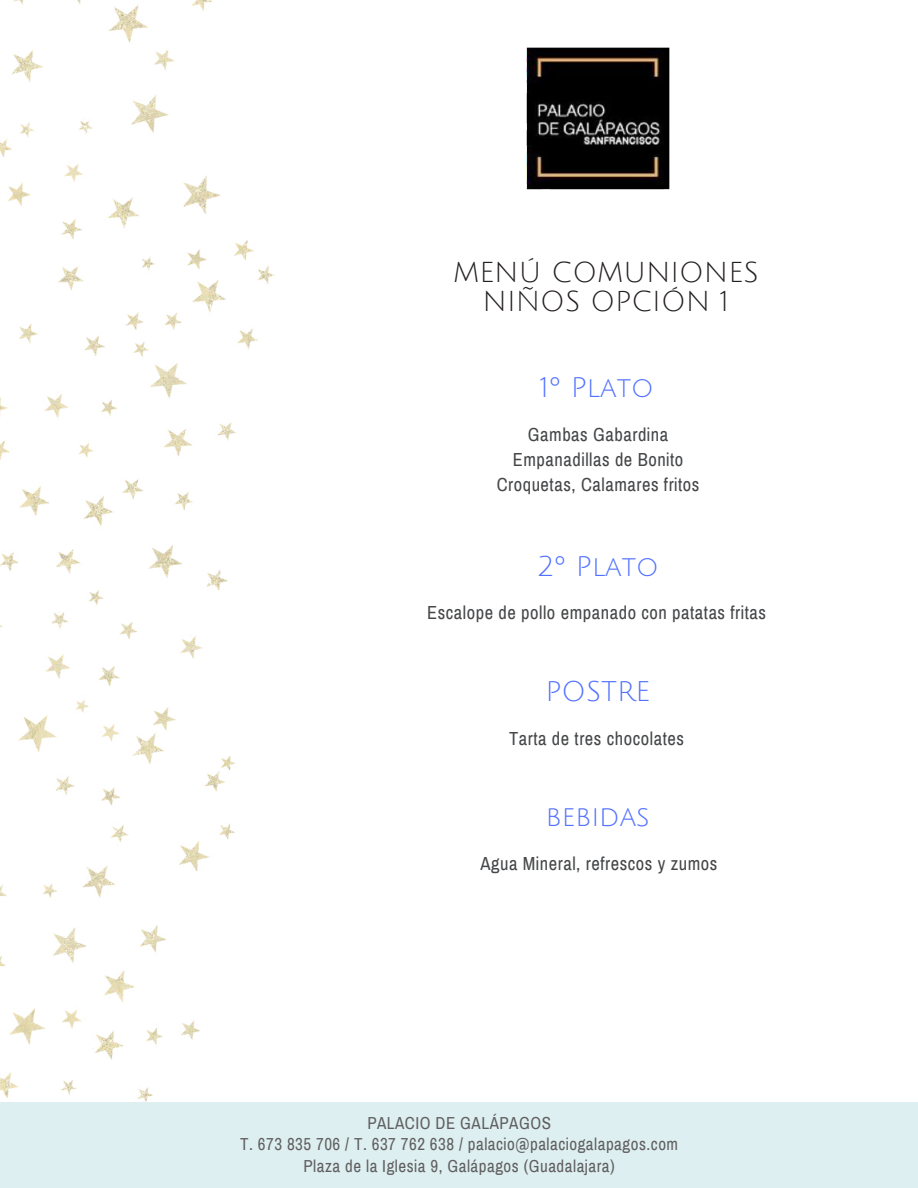
<style>
.page{position:relative;width:918px;height:1188px;background:#fff}
.page>*{position:absolute;margin:0;border:0;box-sizing:border-box;transform-origin:0 0}
.t1{font:28.05px/29.2px "Julius Sans One";color:#231f1f;text-align:center}
.t2{font:27.75px "Julius Sans One";color:#5271ff}
.t3{font:18.45px/24.8px "Archivo Narrow";letter-spacing:.03em;color:#454648;text-align:center}
.t4{font:16.95px/21.3px "Archivo Narrow";letter-spacing:.03em;color:#605f5f;text-align:center}
</style>
<div class="page">
<img style="left:527px;top:47px;width:142px;height:143px">
<img style="left:0;top:0;width:274px;height:1102px">
<div style="left:0;top:1102px;width:918px;height:86px;background:#deeff1"></div>
<h1 class="t1" style="left:453px;top:258px;width:307px">MENÚ COMUNIONES<br>NIÑOS OPCIÓN 1</h1>
<h2 class="t2" style="left:540px;top:373px;width:115px">1º Plato</h2>
<p class="t3" style="left:497px;top:423px;width:204px">Gambas Gabardina<br>Empanadillas de Bonito<br>Croquetas, Calamares fritos</p>
<h2 class="t2" style="left:537px;top:552px;width:123px">2º Plato</h2>
<p class="t3" style="left:427px;top:601px;width:341px">Escalope de pollo empanado con patatas fritas</p>
<h2 class="t2" style="left:546px;top:677px;width:106px">POSTRE</h2>
<p class="t3" style="left:509px;top:727px;width:177px">Tarta de tres chocolates</p>
<h2 class="t2" style="left:546px;top:802px;width:105px">bebidas</h2>
<p class="t3" style="left:480px;top:852px;width:239px">Agua Mineral, refrescos y zumos</p>
<p class="t4" style="left:240px;top:1112px;width:440px">PALACIO DE GALÁPAGOS<br>T. 673 835 706 / T. 637 762 638 / palacio@palaciogalapagos.com<br>Plaza de la Iglesia 9, Galápagos (Guadalajara)</p>
</div>
